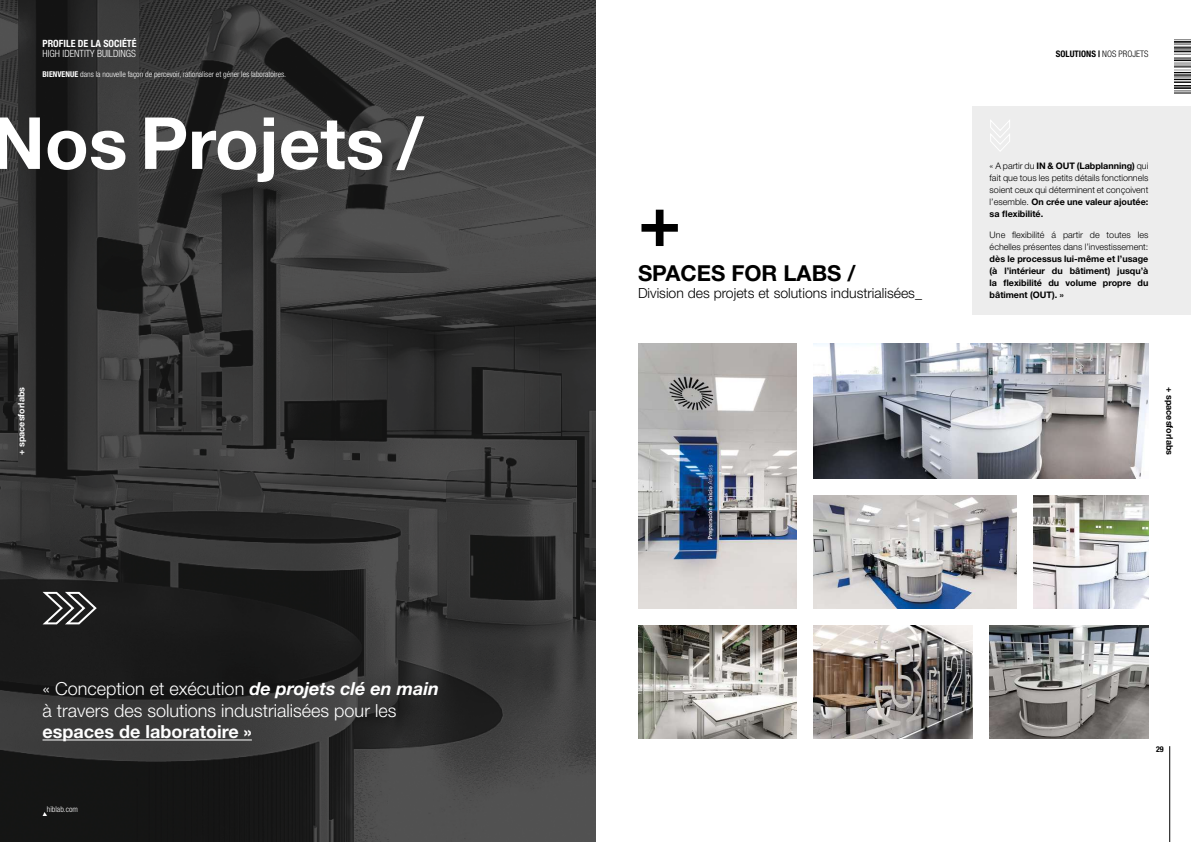
<style>
.page{position:relative;width:1191px;height:842px;background:#fff}
.page>*{position:absolute;margin:0;border:0;box-sizing:border-box;transform-origin:0 0}
.t1{font:700 72px "Helvetica Neue LT Std";color:#fff}
.t2{font:700 72px "Helvetica Neue LT Std";color:#000}
.t3{font:700 22px "Helvetica Neue LT Std";color:#000}
.t4{font:300 18px/21.6px "Helvetica Neue LT Std";color:#fff}
.t5{font:700 18px "Helvetica Neue LT Std";color:#fff}
.t6{font:300 14px "Helvetica Neue LT Std";color:#000}
.t7{font:300 condensed 10px "Helvetica Neue LT Std";color:#fff}
.t8{font:700 condensed 10px "Helvetica Neue LT Std";color:#fff}
.t9{font:300 9px/12px "Helvetica Neue LT Std";color:#000;text-align:justify}
.t10{font:700 9px/12px "Helvetica Neue LT Std";color:#000;text-align:justify}
.t11{font:700 condensed 9px "Helvetica Neue LT Std";color:#000}
.t12{font:700 9px "Helvetica Neue LT Std";color:#fff}
.t13{font:300 condensed 8px "Helvetica Neue LT Std";color:#fff}
.t14{font:700 condensed 8px "Helvetica Neue LT Std";color:#000}
.s1{font-weight:700}
.s2{font-weight:700;font-style:italic}
.s3{font-weight:300}
</style>
<div class="page">
<hr style="left:1169px;top:746px;width:1px;height:96px;background:#000">
<svg style="left:1174px;top:39px;width:17px;height:55px"></svg>
<img style="left:0;top:0;width:595px;height:842px">
<svg style="left:43px;top:812px;width:4px;height:4px"></svg>
<hr style="left:43px;top:739px;width:209px;height:1px;background:#fff">
<svg style="left:40px;top:591px;width:58px;height:35px;background:#4e4e4e"></svg>
<div style="left:972px;top:106px;width:219px;height:209px;background:#ededed"></div>
<img style="left:989px;top:625px;width:159px;height:113px">
<img style="left:814px;top:625px;width:158px;height:113px">
<img style="left:814px;top:496px;width:202px;height:112px">
<img style="left:638px;top:344px;width:159px;height:264px">
<img style="left:638px;top:625px;width:159px;height:113px">
<img style="left:814px;top:344px;width:334px;height:135px">
<img style="left:1033px;top:496px;width:115px;height:112px">
<svg style="left:990px;top:120px;width:20px;height:32px"></svg>
<p class="t8" style="left:43px;top:37px;width:96px">PROFILE DE LA SOCIÉTÉ</p>
<p class="t7" style="left:43px;top:47px;width:95px">HIGH IDENTITY BUILDINGS</p>
<p class="t13" style="left:43px;top:70px;width:245px"><span class="s1">BIENVENUE</span> dans la nouvelle façon de percevoir, rationaliser et géner les laboratoires.</p>
<h1 class="t1" style="left:-9px;top:99px;width:433px">Nos Projets /</h1>
<p class="t12" style="left:16px;top:455px;width:70px;rotate:-90deg">+ spacesforlabs</p>
<h3 class="t4" style="left:43px;top:677px;width:398px">« Conception et exécution <span class="s2">de projets clé en main </span>à travers des solutions industrialisées pour les</h3>
<h3 class="t5" style="left:43px;top:721px;width:211px">espaces de laboratoire »</h3>
<p class="t13" style="left:47px;top:804px;width:33px">hiblab.com</p>
<h1 class="t2" style="left:638px;top:176px;width:45px">+</h1>
<h2 class="t3" style="left:638px;top:259px;width:219px">SPACES FOR LABS /</h2>
<h3 class="t6" style="left:638px;top:284px;width:285px">Division des projets et solutions industrialisées_</h3>
<p class="t11" style="left:1055px;top:48px;width:94px">SOLUTIONS | <span class="s3">NOS PROJETS</span></p>
<p class="t9" style="left:989px;top:160px;width:160px">« A partir du <span class="s1">IN &amp; OUT (Labplanning)</span> qui fait que tous les petits détails fonctionnels soient ceux qui déterminent et conçoivent l’esemble. <span class="s1">On crée une valeur ajoutée: sa flexibilité.</span></p>
<p class="t9" style="left:989px;top:228px;width:160px">Une flexibilité á partir de toutes les échelles présentes dans l’investissement:</p>
<p class="t10" style="left:989px;top:252px;width:160px">dès le processus lui-même et l’usage (à l’intérieur du bâtiment) jusqu’à la flexibilité du volume propre du bâtiment (OUT). »</p>
<p class="t10" style="left:1175px;top:387px;width:70px;rotate:90deg">+ spacesforlabs</p>
<p class="t14" style="left:1156px;top:744px;width:9px">29</p>
</div>
